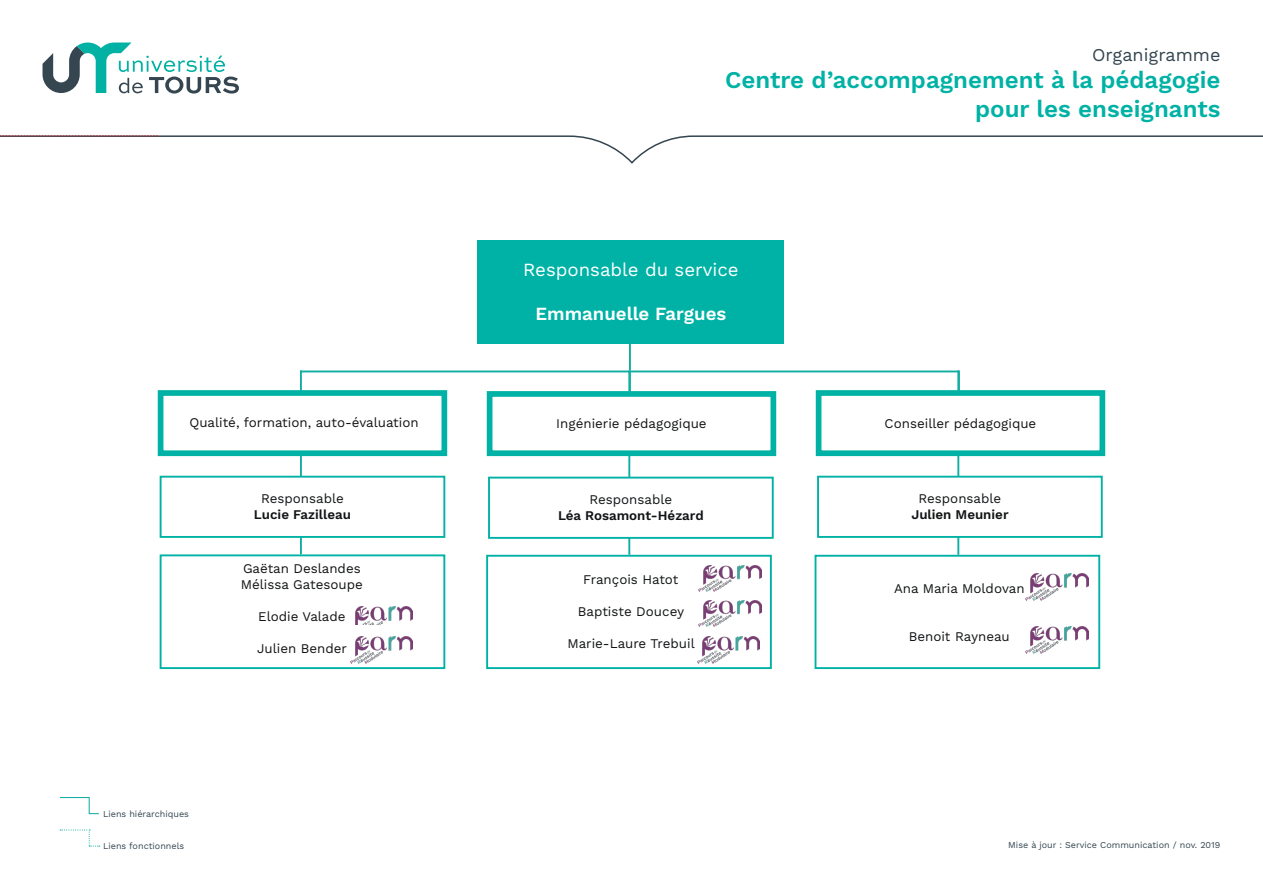
<style>
.page{position:relative;width:1263px;height:893px;background:#fff}
.page>*{position:absolute;margin:0;border:0;box-sizing:border-box;transform-origin:0 0}
.t1{font:600 24px "Work Sans";color:#00b2a5}
.t2{font:18.6px "Work Sans";color:#fff}
.t3{font:600 18.6px "Work Sans";color:#fff}
.t4{font:18px "Work Sans";color:#334550}
.t5{font:13.35px "Work Sans";color:#111314}
.t6{font:13.35px "Work Sans";color:#111415}
.t7{font:600 13.35px "Work Sans";color:#111314}
.t8{font:600 13.35px "Work Sans";color:#111415}
.t9{font:9px "Work Sans";color:#334550}
</style>
<div class="page">
<svg style="left:0;top:42px;width:1263px;height:122px"></svg>
<svg style="left:0;top:136px;width:158px;height:1px"></svg>
<svg style="left:43px;top:43px;width:196px;height:51px"></svg>
<hr style="left:300px;top:371px;width:2px;height:183px;background:#10aea1">
<hr style="left:628px;top:371px;width:2px;height:184px;background:#10aea1">
<hr style="left:957px;top:371px;width:2px;height:184px;background:#10aea1">
<div style="left:477px;top:241px;width:307px;height:103px;background:#00b2a5"></div>
<div style="left:158px;top:390px;width:289px;height:66px;background:#fff;border:6px solid #00b2a5"></div>
<div style="left:160px;top:476px;width:285px;height:62px;background:#fff;border:2px solid #00b2a5"></div>
<div style="left:488px;top:477px;width:286px;height:62px;background:#fff;border:2px solid #00b2a5"></div>
<div style="left:817px;top:476px;width:286px;height:62px;background:#fff;border:2px solid #00b2a5"></div>
<div style="left:160px;top:554px;width:285px;height:115px;background:#fff;border:2px solid #00b2a5"></div>
<div style="left:816px;top:390px;width:289px;height:66px;background:#fff;border:6px solid #00b2a5"></div>
<div style="left:487px;top:391px;width:289px;height:65px;background:#fff;border:6px solid #00b2a5"></div>
<hr style="left:300px;top:371px;width:331px;height:1px;background:#11ada1">
<hr style="left:628px;top:371px;width:331px;height:1px;background:#11ada1">
<hr style="left:958px;top:371px;width:2px;height:21px;background:#10aea1">
<hr style="left:629px;top:371px;width:2px;height:22px;background:#10aea1">
<hr style="left:629px;top:340px;width:2px;height:31px;background:#10aea1">
<svg style="left:60px;top:797px;width:39px;height:18px"></svg>
<svg style="left:60px;top:829px;width:40px;height:18px"></svg>
<img style="left:355px;top:606px;width:57px;height:18px">
<div style="left:486px;top:555px;width:286px;height:114px;background:#fff;border:2px solid #00b2a5"></div>
<img style="left:699px;top:565px;width:62px;height:27px">
<img style="left:699px;top:600px;width:62px;height:27px">
<img style="left:697px;top:636px;width:63px;height:27px">
<div style="left:814px;top:555px;width:286px;height:114px;background:#fff;border:2px solid #00b2a5"></div>
<img style="left:1026px;top:574px;width:62px;height:26px">
<img style="left:1026px;top:627px;width:62px;height:26px">
<img style="left:350px;top:636px;width:62px;height:27px">
<p class="t5" style="left:189px;top:415px;width:231px">Qualité, formation, auto-évaluation</p>
<p class="t6" style="left:261px;top:491px;width:84px">Responsable</p>
<p class="t8" style="left:254px;top:507px;width:99px">Lucie Fazilleau</p>
<p class="t5" style="left:243px;top:560px;width:119px">Gaëtan Deslandes</p>
<p class="t5" style="left:241px;top:576px;width:123px">Mélissa Gatesoupe</p>
<p class="t5" style="left:258px;top:608px;width:89px">Elodie Valade</p>
<p class="t5" style="left:257px;top:640px;width:91px">Julien Bender</p>
<p class="t9" style="left:103px;top:809px;width:88px">Liens hiérarchiques</p>
<p class="t9" style="left:103px;top:841px;width:83px">Liens fonctionnels</p>
<p class="t4" style="left:1092px;top:45px;width:130px">Organigramme</p>
<p class="t1" style="left:725px;top:66px;width:497px">Centre d’accompagnement à la pédagogie</p>
<p class="t1" style="left:975px;top:94px;width:247px">pour les enseignants</p>
<p class="t2" style="left:523px;top:258px;width:217px">Responsable du service</p>
<p class="t3" style="left:535px;top:303px;width:192px">Emmanuelle Fargues</p>
<p class="t5" style="left:556px;top:416px;width:152px">Ingénierie pédagogique</p>
<p class="t5" style="left:885px;top:415px;width:153px">Conseiller pédagogique</p>
<p class="t6" style="left:589px;top:492px;width:84px">Responsable</p>
<p class="t7" style="left:558px;top:508px;width:147px">Léa Rosamont-Hézard</p>
<p class="t5" style="left:583px;top:572px;width:97px">François Hatot</p>
<p class="t5" style="left:578px;top:604px;width:108px">Baptiste Doucey</p>
<p class="t5" style="left:567px;top:636px;width:129px">Marie-Laure Trebuil</p>
<p class="t6" style="left:918px;top:491px;width:84px">Responsable</p>
<p class="t7" style="left:911px;top:507px;width:99px">Julien Meunier</p>
<p class="t5" style="left:894px;top:581px;width:132px">Ana Maria Moldovan</p>
<p class="t5" style="left:909px;top:628px;width:103px">Benoit Rayneau</p>
<p class="t9" style="left:1008px;top:840px;width:214px">Mise à jour : Service Communication / nov. 2019</p>
</div>
